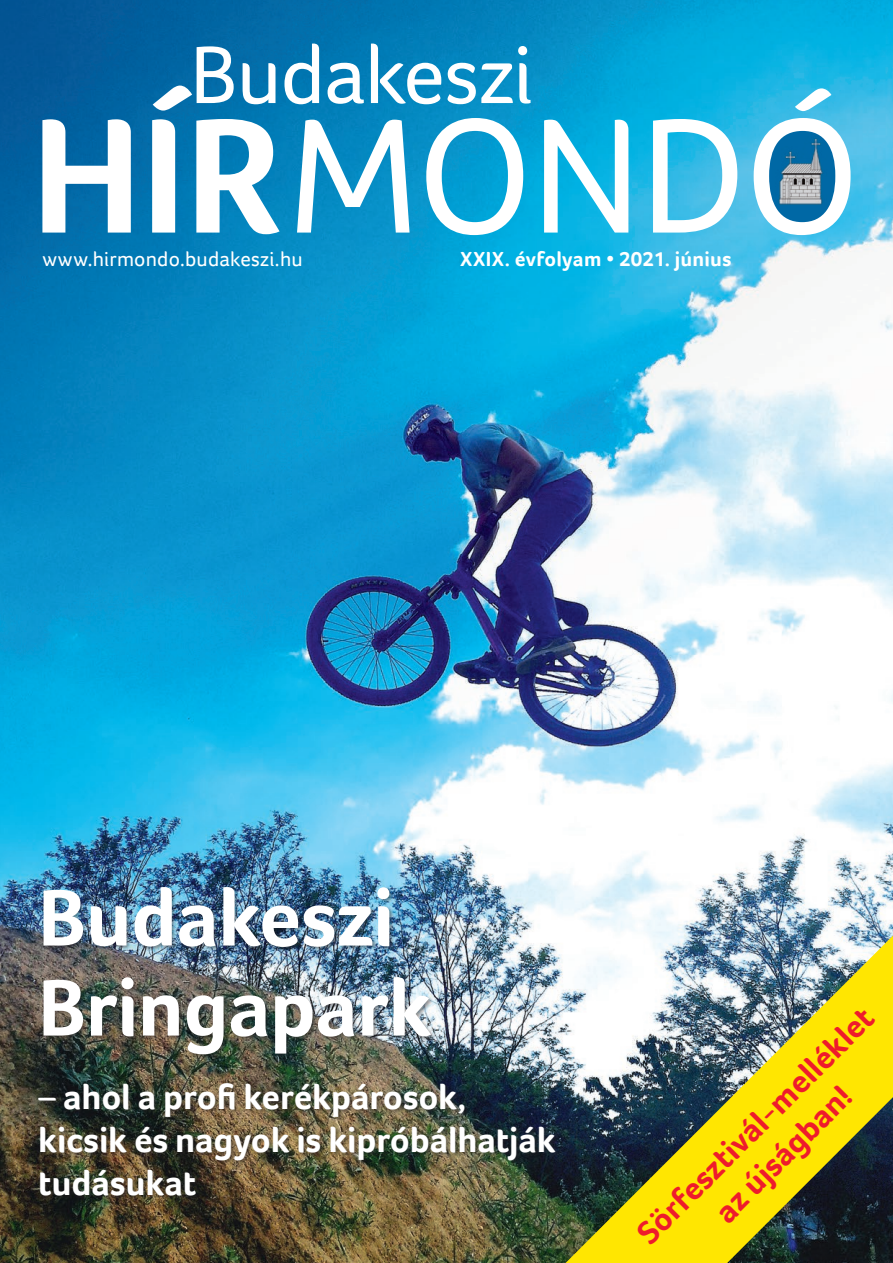
<style>
.page{position:relative;width:893px;height:1263px;background:#fff}
.page>*{position:absolute;margin:0;border:0;box-sizing:border-box;transform-origin:0 0}
.cím{font:168px "Foco";letter-spacing:-.015em;color:#fff}
.cím-2{font:83.85px "Foco";letter-spacing:-.015em;color:#fff}
.NEW_cím{font:700 82.5px/90px "Foco";letter-spacing:-.01em;color:#fff}
.NEW_cím-2{font:700 36px/43.2px "Foco";letter-spacing:-.005em;color:#fff}
.NEW_felcím{font:700 33px/39.6px "Foco";color:#ee1b2c;text-align:center}
.NEW_felcím-2{font:21px "Foco";letter-spacing:.01em;color:#fff}
.NEW_felcím-3{font:700 21px "Foco";letter-spacing:.01em;color:#fff}
.s1{font-weight:700}
</style>
<div class="page">
<img style="left:0;top:0;width:893px;height:1263px">
<img style="left:566px;top:935px;width:327px;height:328px">
<div style="left:38px;top:886px;width:523px;height:314px;background:#231f20;opacity:.45"></div>
<img style="left:760px;top:123px;width:85px;height:107px">
<p class="cím-2" style="left:190px;top:19px;width:345px">Budakeszi</p>
<p class="cím" style="left:32px;top:65px;width:831px"><span class="s1">HÍR</span>MONDÓ</p>
<p class="NEW_felcím-2" style="left:43px;top:245px;width:262px">www.hirmondo.budakeszi.hu</p>
<p class="NEW_felcím-3" style="left:460px;top:245px;width:273px">XXIX. évfolyam • 2021. június</p>
<p class="NEW_cím" style="left:38px;top:872px;width:395px">Budakeszi<br>Bringapark</p>
<p class="NEW_cím-2" style="left:38px;top:1074px;width:519px">– ahol a profi kerékpárosok, kicsik és nagyok is kipróbálhatják tudásukat</p>
<p class="NEW_felcím" style="left:628px;top:1224px;width:321px;rotate:-45deg">Sörfesztivál-melléklet az újságban!</p>
</div>
